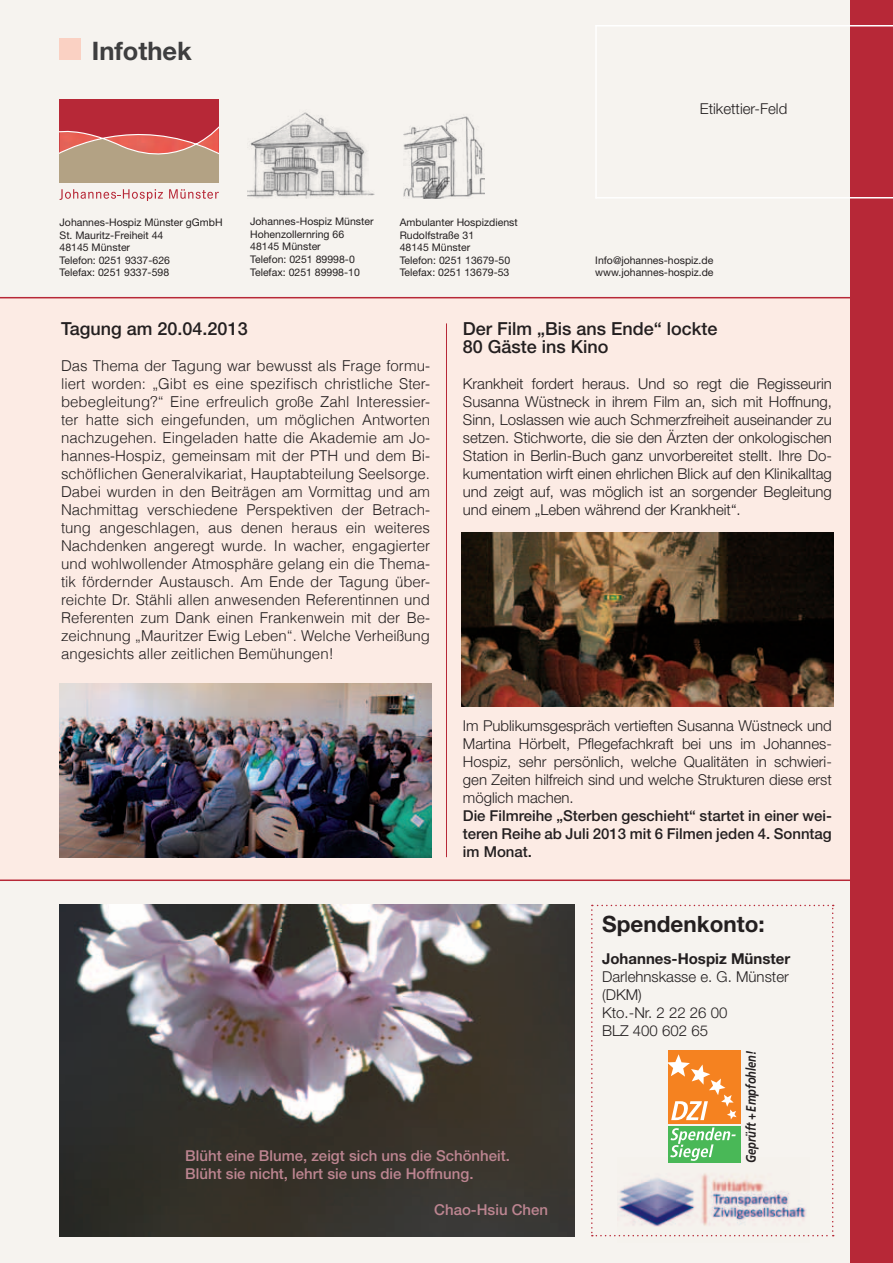
<style>
.page{position:relative;width:893px;height:1263px;background:#fff}
.page>*{position:absolute;margin:0;border:0;box-sizing:border-box;transform-origin:0 0}
.t1{font:700 25.5px "Helvetica Neue";color:#3e3e3f}
.t2{font:700 22.5px "Helvetica Neue";color:#231f20}
.t3{font:500 18px/18px "Helvetica Neue";color:#231f20}
.t4{font:300 15px/18px "Helvetica";color:#231f20;text-align:justify}
.t5{font:300 15px/18px "Helvetica Neue";color:#231f20;text-align:justify}
.t6{font:500 15px/18px "Helvetica Neue";color:#231f20;text-align:justify}
.t7{font:500 15px/18px "Helvetica Neue";color:#bd8591}
.t8{font:700 15px "Helvetica Neue";color:#231f20}
.t9{font:italic 700 13.65px "Frutiger";color:#231f20;scale:.81 1}
.t10{font:10.5px/12.6px "Helvetica Neue";color:#231f20}
</style>
<div class="page">
<div style="left:0;top:293px;width:869px;height:594px;background:#fcebe4"></div>
<div style="left:0;top:0;width:871px;height:297px;background:#f6f3ef"></div>
<div style="left:0;top:880px;width:893px;height:383px;background:#f6f3ef"></div>
<hr style="left:0;top:297px;width:893px;height:1px;background:#b72837">
<div style="left:850px;top:0;width:43px;height:1263px;background:#b72837"></div>
<hr style="left:0;top:879px;width:893px;height:2px;background:#b72837">
<div style="left:60px;top:38px;width:21px;height:22px;background:#fad1c3"></div>
<div style="left:60px;top:99px;width:159px;height:83px;background:#b72837"></div>
<svg style="left:60px;top:126px;width:159px;height:56px"></svg>
<svg style="left:60px;top:189px;width:103px;height:11px"></svg>
<svg style="left:169px;top:189px;width:50px;height:10px"></svg>
<img style="left:248px;top:112px;width:127px;height:86px">
<img style="left:404px;top:116px;width:80px;height:82px">
<img style="left:60px;top:905px;width:514px;height:331px">
<hr style="left:595px;top:25px;width:298px;height:2px;background:#fff">
<hr style="left:595px;top:25px;width:2px;height:173px;background:#fff">
<hr style="left:595px;top:197px;width:298px;height:1px;background:#fff">
<img style="left:619px;top:1236px;width:190px;height:1px">
<svg style="left:591px;top:905px;width:243px;height:331px"></svg>
<img style="left:461px;top:533px;width:372px;height:173px">
<hr style="left:446px;top:323px;width:1px;height:534px;background:#b72837">
<img style="left:60px;top:684px;width:372px;height:173px">
<h1 class="t1" style="left:92px;top:35px;width:102px">Infothek</h1>
<p class="t10" style="left:60px;top:216px;width:165px">Johannes-Hospiz Münster gGmbH<br>St. Mauritz-Freiheit 44<br>48145 Münster<br>Telefon: 0251 9337-626<br>Telefax: 0251 9337-598</p>
<p class="t10" style="left:250px;top:215px;width:125px">Johannes-Hospiz Münster<br>Hohenzollernring 66<br>48145 Münster<br>Telefon: 0251 89998-0<br>Telefax: 0251 89998-10</p>
<p class="t10" style="left:400px;top:216px;width:120px">Ambulanter Hospizdienst<br>Rudolfstraße 31<br>48145 Münster<br>Telefon: 0251 13679-50<br>Telefax: 0251 13679-53</p>
<p class="t5" style="left:700px;top:99px;width:89px">Etikettier-Feld</p>
<p class="t10" style="left:595px;top:254px;width:120px">Info@johannes-hospiz.de www.johannes-hospiz.de</p>
<p class="t3" style="left:61px;top:320px;width:188px">Tagung am 20.04.2013</p>
<p class="t4" style="left:61px;top:356px;width:371px">Das Thema der Tagung war bewusst als Frage formu&shy;liert worden: „Gibt es eine spezifisch christliche Ster&shy;bebegleitung?“ Eine erfreulich große Zahl Interessier&shy;ter hatte sich eingefunden, um möglichen Antworten nachzugehen. Eingeladen hatte die Akademie am Jo&shy;hannes-Hospiz, gemeinsam mit der PTH und dem Bi&shy;schöflichen Generalvikariat, Hauptabteilung Seelsorge.<br>Dabei wurden in den Beiträgen am Vormittag und am Nachmittag verschiedene Perspektiven der Betrach&shy;tung angeschlagen, aus denen heraus ein weiteres Nachdenken angeregt wurde. In wacher, engagierter und wohlwollender Atmosphäre gelang ein die Thema&shy;tik fördernder Austausch. Am Ende der Tagung über&shy;reichte Dr. Stähli allen anwesenden Referentinnen und Referenten zum Dank einen Frankenwein mit der Be&shy;zeichnung „Mauritzer Ewig Leben“. Welche Verheißung angesichts aller zeitlichen Bemühungen!</p>
<p class="t3" style="left:463px;top:319px;width:256px">Der Film „Bis ans Ende“ lockte<br>80 Gäste ins Kino</p>
<p class="t5" style="left:463px;top:374px;width:371px">Krankheit fordert heraus. Und so regt die Regisseurin Susanna Wüstneck in ihrem Film an, sich mit Hoffnung, Sinn, Loslassen wie auch Schmerzfreiheit auseinander zu setzen. Stichworte, die sie den Ärzten der onkologischen Station in Berlin-Buch ganz unvorbereitet stellt. Ihre Do&shy;kumentation wirft einen ehrlichen Blick auf den Klinikalltag und zeigt auf, was möglich ist an sorgender Begleitung und einem „Leben während der Krankheit“.</p>
<p class="t5" style="left:463px;top:716px;width:370px">Im Publikumsgespräch vertieften Susanna Wüstneck und Martina Hörbelt, Pflegefachkraft bei uns im Johannes-Hospiz, sehr persönlich, welche Qualitäten in schwieri&shy;gen Zeiten hilfreich sind und welche Strukturen diese erst möglich machen.</p>
<p class="t6" style="left:463px;top:807px;width:370px">Die Filmreihe „Sterben geschieht“ startet in einer wei&shy;teren Reihe ab Juli 2013 mit 6 Filmen jeden 4. Sonntag im Monat.</p>
<h2 class="t2" style="left:602px;top:910px;width:164px">Spendenkonto:</h2>
<p class="t8" style="left:602px;top:949px;width:190px">Johannes-Hospiz Münster</p>
<p class="t5" style="left:602px;top:967px;width:188px;text-align:left">Darlehnskasse e. G. Münster (DKM)<br>Kto.-Nr. 2 22 26 00<br>BLZ 400 602 65</p>
<p class="t7" style="left:185px;top:1147px;width:326px">Blüht eine Blume, zeigt sich uns die Schönheit.<br>Blüht sie nicht, lehrt sie uns die Hoffnung.</p>
<p class="t7" style="left:434px;top:1201px;width:115px">Chao-Hsiu Chen</p>
<p class="t9" style="left:743px;top:1163px;width:141px;rotate:-90deg">Geprüft + Empfohlen!</p>
</div>
